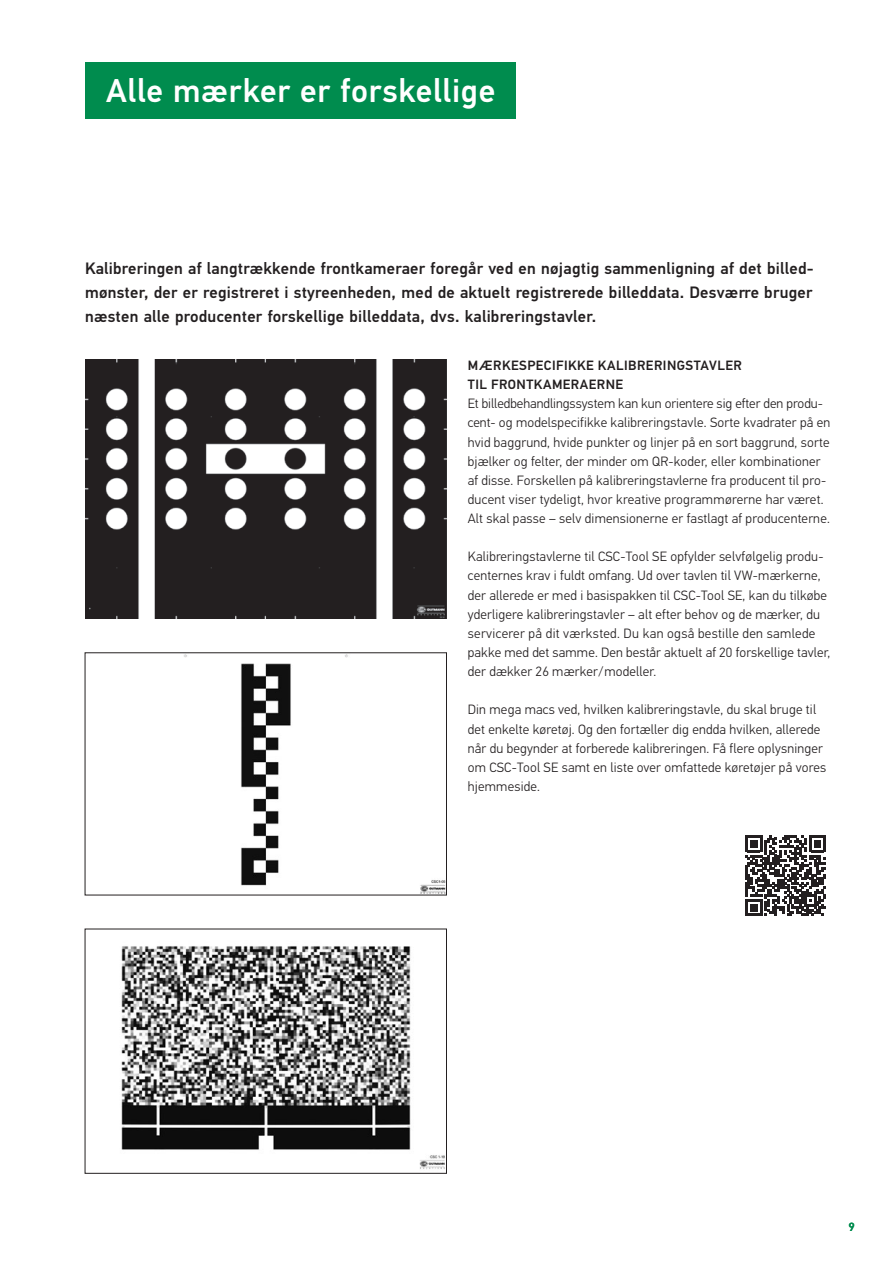
<style>
.page{position:relative;width:893px;height:1263px;background:#fff}
.page>*{position:absolute;margin:0;border:0;box-sizing:border-box;transform-origin:0 0}
.t1{font:500 33px "Hella DIN Universal";letter-spacing:.02em;color:#fff}
.t2{font:500 16.5px/24px "Hella DIN Universal";letter-spacing:.015em;color:#231f20;text-align:justify}
.t3{font:300 13.5px/19.2px "Hella DIN Universal";letter-spacing:.015em;color:#231f20}
.t4{font:500 13.5px/19.2px "Hella DIN Universal";letter-spacing:.035em;color:#231f20}
.t5{font:500 12px "Hella DIN Universal";color:#008c4e}
</style>
<div class="page">
<img style="left:85px;top:360px;width:361px;height:259px">
<img style="left:184px;top:654px;width:261px;height:239px">
<img style="left:121px;top:946px;width:324px;height:223px">
<div style="left:85px;top:929px;width:362px;height:245px;border:1px solid #231f20"></div>
<div style="left:85px;top:62px;width:431px;height:57px;background:#008c4e"></div>
<svg style="left:745px;top:835px;width:81px;height:81px"></svg>
<h1 class="t1" style="left:106px;top:70px;width:391px">Alle mærker er forskellige</h1>
<p class="t2" style="left:85px;top:258px;width:730px">Kalibreringen af langtrækkende frontkameraer foregår ved en nøjagtig sammenligning af det billed&shy;mønster, der er registreret i styreenheden, med de aktuelt registrerede billeddata. Desværre bruger næsten alle producenter forskellige billeddata, dvs. kalibreringstavler.</p>
<p class="t4" style="left:468px;top:357px;width:276px">MÆRKESPECIFIKKE KALIBRERINGSTAVLER<br>TIL FRONTKAMERAERNE</p>
<p class="t3" style="left:468px;top:395px;width:364px">Et billedbehandlingssystem kan kun orientere sig efter den produ&shy;cent- og modelspecifikke kalibreringstavle. Sorte kvadrater på en hvid baggrund, hvide punkter og linjer på en sort baggrund, sorte bjælker og felter, der minder om QR-koder, eller kombinationer af disse. Forskellen på kalibreringstavlerne fra producent til pro&shy;ducent viser tydeligt, hvor kreative programmørerne har været.<br>Alt skal passe – selv dimensionerne er fastlagt af producenterne.</p>
<p class="t3" style="left:468px;top:548px;width:364px">Kalibreringstavlerne til CSC-Tool SE opfylder selvfølgelig produ&shy;centernes krav i fuldt omfang. Ud over tavlen til VW-mærkerne, der allerede er med i basispakken til CSC-Tool SE, kan du tilkøbe yderligere kalibreringstavler – alt efter behov og de mærker, du servicerer på dit værksted. Du kan også bestille den samlede pakke med det samme. Den består aktuelt af 20 forskellige tavler, der dækker 26 mærker/modeller.</p>
<p class="t3" style="left:468px;top:701px;width:360px">Din mega macs ved, hvilken kalibreringstavle, du skal bruge til det enkelte køretøj. Og den fortæller dig endda hvilken, allerede når du begynder at forberede kalibreringen. Få flere oplysninger om CSC-Tool SE samt en liste over omfattede køretøjer på vores hjemmeside.</p>
<p class="t5" style="left:848px;top:1219px;width:8px">9</p>
</div>
